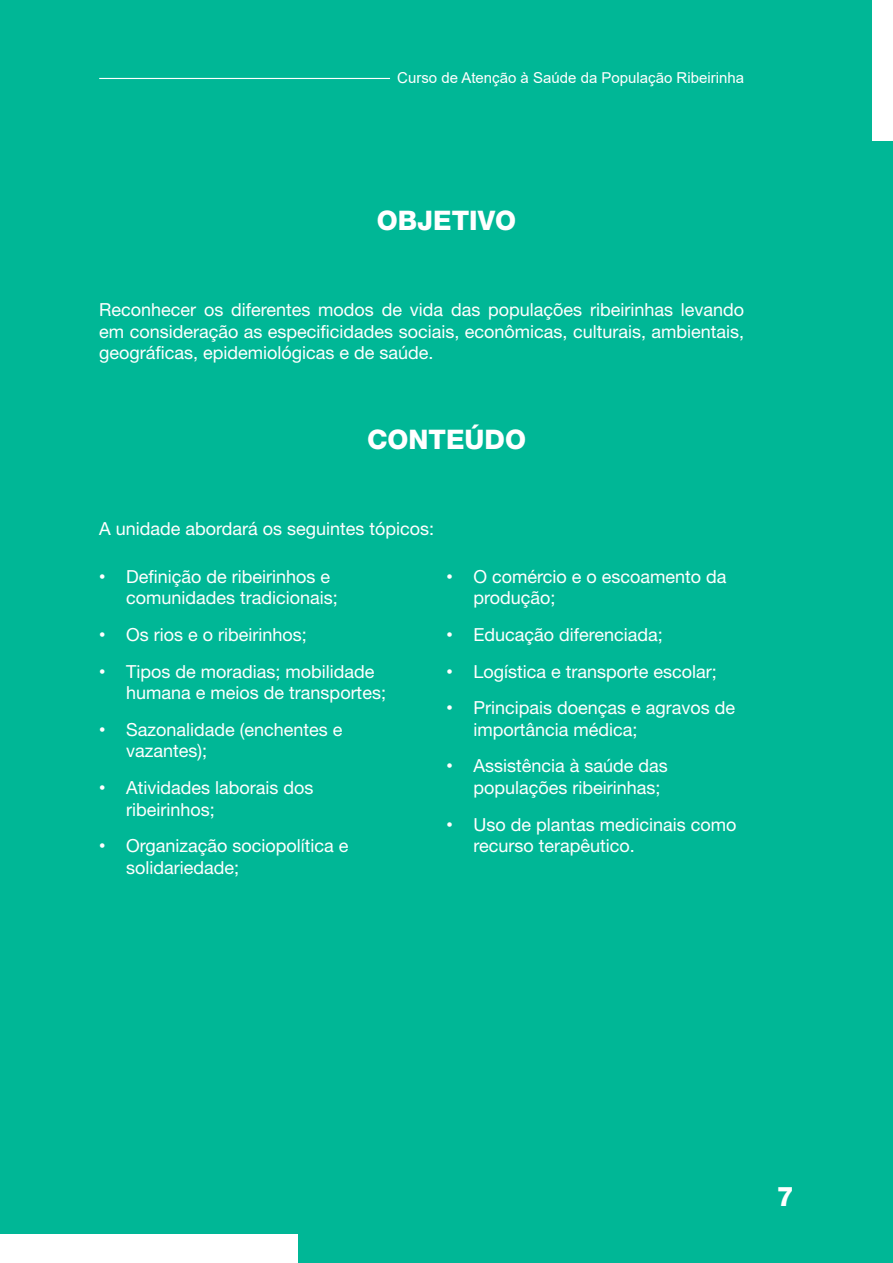
<style>
.page{position:relative;width:893px;height:1263px;background:#00b796}
.page>*{position:absolute;margin:0;border:0;box-sizing:border-box;transform-origin:0 0}
.t1{font:800 27px "Helvetica Neue LT Std";color:#fff}
.t2{font:18px/21.6px "Helvetica Neue LT Std";color:#fff}
.t3{font:15px "Arial";color:#fff}
.s1{font-family:"Arial"}
</style>
<div class="page">
<hr style="left:99px;top:78px;width:291px;height:1px;background:#fff">
<div style="left:0;top:1235px;width:298px;height:28px;background:#fff"></div>
<div style="left:872px;top:0;width:21px;height:140px;background:#fff"></div>
<p class="t3" style="left:397px;top:67px;width:348px">Curso de Atenção à Saúde da População Ribeirinha</p>
<h1 class="t1" style="left:377px;top:204px;width:141px">OBJETIVO</h1>
<p class="t2" style="left:99px;top:299px;width:646px;text-align:justify">Reconhecer os diferentes modos de vida das populações ribeirinhas levando em consideração as especificidades sociais, econômicas, culturais, ambientais, geográficas, epidemiológicas e de saúde.</p>
<h1 class="t1" style="left:367px;top:423px;width:161px">CONTEÚDO</h1>
<p class="t2" style="left:99px;top:517px;width:337px">A unidade abordará os seguintes tópicos:</p>
<p class="t2" style="left:126px;top:565px;width:213px;text-indent:-27px"><span class="s1">•</span> Definição de ribeirinhos e comunidades tradicionais;</p>
<p class="t2" style="left:99px;top:624px;width:209px"><span class="s1">•</span> Os rios e o ribeirinhos;</p>
<p class="t2" style="left:126px;top:660px;width:261px;text-indent:-27px"><span class="s1">•</span> Tipos de moradias; mobilidade humana e meios de transportes;</p>
<p class="t2" style="left:126px;top:718px;width:218px;text-indent:-27px"><span class="s1">•</span> Sazonalidade (enchentes e vazantes);</p>
<p class="t2" style="left:126px;top:777px;width:189px;text-indent:-27px"><span class="s1">•</span> Atividades laborais dos ribeirinhos;</p>
<p class="t2" style="left:126px;top:835px;width:224px;text-indent:-27px"><span class="s1">•</span> Organização sociopolítica e solidariedade;</p>
<p class="t2" style="left:473px;top:565px;width:255px;text-indent:-27px"><span class="s1">•</span> O comércio e o escoamento da produção;</p>
<p class="t2" style="left:446px;top:623px;width:218px"><span class="s1">•</span> Educação diferenciada;</p>
<p class="t2" style="left:446px;top:660px;width:272px"><span class="s1">•</span> Logística e transporte escolar;</p>
<p class="t2" style="left:473px;top:697px;width:263px;text-indent:-27px"><span class="s1">•</span> Principais doenças e agravos de importância médica;</p>
<p class="t2" style="left:473px;top:755px;width:196px;text-indent:-27px"><span class="s1">•</span> Assistência à saúde das populações ribeirinhas;</p>
<p class="t2" style="left:473px;top:813px;width:265px;text-indent:-27px"><span class="s1">•</span> Uso de plantas medicinais como recurso terapêutico.</p>
<h1 class="t1" style="left:777px;top:1180px;width:19px">7</h1>
</div>
